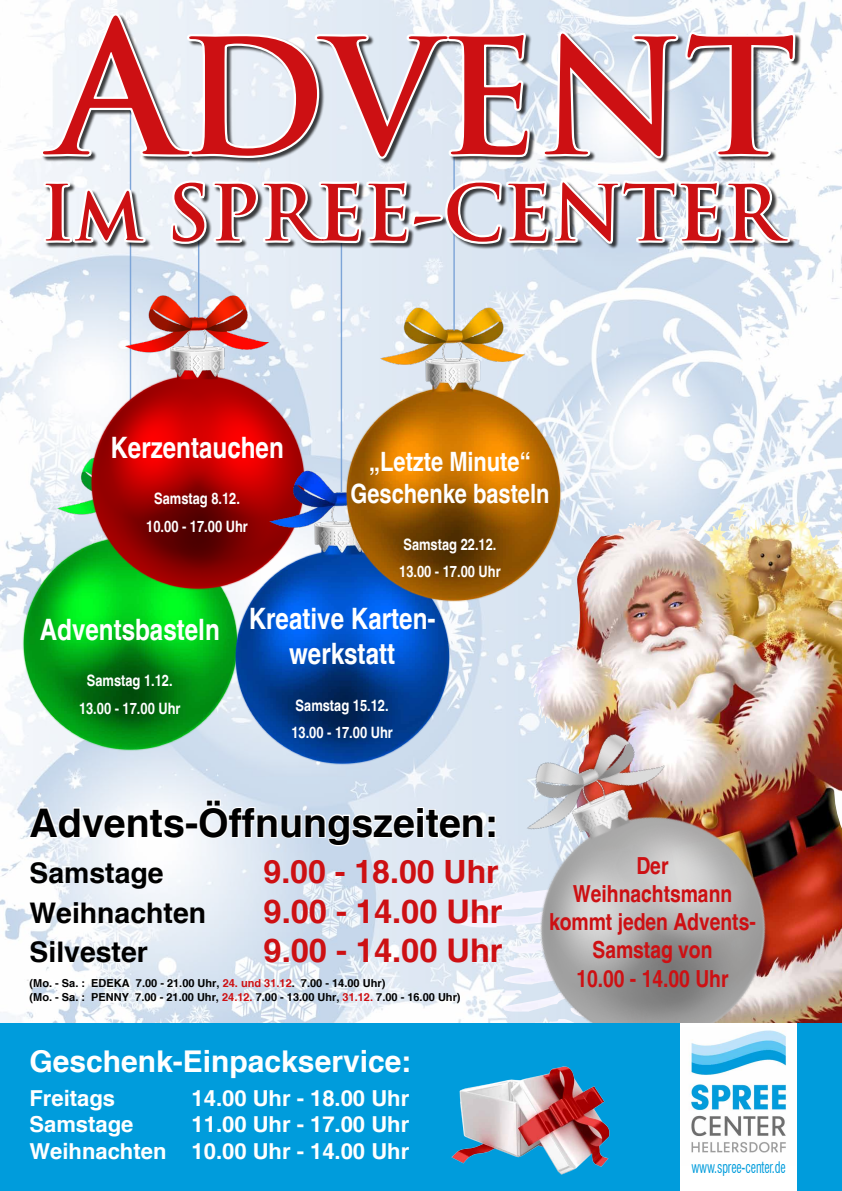
<style>
.page{position:relative;width:842px;height:1191px;background:#fff}
.page>*{position:absolute;margin:0;border:0;box-sizing:border-box;transform-origin:0 0}
.t1{font:700 156.2px "Trajan Pro";color:#cd1013}
.t2{font:700 75.3px "Trajan Pro";color:#cd1013}
.t3{font:700 39.4px "Helvetica";color:#000}
.t4{font:700 32.6px "Helvetica";color:#cd1013}
.t5{font:700 32.05px "Helvetica";color:#cd1013}
.t6{font:700 30px "Helvetica";color:#fff}
.t7{font:700 condensed 29.5px/35.4px "Helvetica";color:#fff;text-align:center}
.t8{font:700 28.4px "Helvetica";color:#000}
.t9{font:700 condensed 26.65px/31.9px "Helvetica";color:#fff;text-align:center}
.t10{font:700 condensed 23.5px/28.2px "Helvetica";color:#cd1013;text-align:center}
.t11{font:700 22px/26.4px "Helvetica";color:#fff;text-align:right}
.t12{font:700 condensed 15.7px/27.4px "Helvetica";color:#fff;text-align:center}
.t13{font:condensed 15.6px "Swiss 721 BT";letter-spacing:-.01em;color:#009cdc;scale:.77 1}
.t14{font:700 11px/13.2px "Helvetica";color:#000}
.s1{font-size:178.5px}
.s2{color:#cd1013}
</style>
<div class="page">
<img style="left:0;top:0;width:842px;height:1023px">
<img style="left:526px;top:504px;width:280px;height:192px">
<img style="left:462px;top:696px;width:353px;height:327px">
<div style="left:0;top:1023px;width:842px;height:168px;background:#009cdc"></div>
<img style="left:451px;top:1066px;width:159px;height:109px">
<svg style="left:27px;top:806px;width:159px;height:33px"></svg>
<div style="left:185px;top:822px;width:13px;height:7px;border:2px solid #fff"></div>
<svg style="left:198px;top:798px;width:299px;height:49px"></svg>
<img style="left:13px;top:414px;width:211px;height:343px">
<hr style="left:130px;top:105px;width:1px;height:371px;background:#7da5d8">
<img style="left:80px;top:288px;width:236px;height:307px">
<hr style="left:198px;top:239px;width:1px;height:79px;background:#7da5d8">
<img style="left:224px;top:381px;width:236px;height:389px">
<hr style="left:341px;top:242px;width:1px;height:251px;background:#7da5d8">
<img style="left:335px;top:303px;width:236px;height:304px">
<hr style="left:453px;top:153px;width:2px;height:177px;background:#7da5d8">
<div style="left:42px;top:14px;width:759px;height:236px;background:#000;opacity:.75"></div>
<svg style="left:39px;top:11px;width:493px;height:150px"></svg>
<svg style="left:540px;top:29px;width:257px;height:132px"></svg>
<svg style="left:41px;top:179px;width:107px;height:66px"></svg>
<svg style="left:168px;top:177px;width:624px;height:70px"></svg>
<div style="left:680px;top:1023px;width:117px;height:168px;background:#fff"></div>
<img style="left:689px;top:1030px;width:97px;height:123px">
<h1 class="t1" style="left:54px;top:0;width:743px"><span class="s1">A</span>DVENT</h1>
<h2 class="t2" style="left:40px;top:166px;width:742px">Im SPREE-CENTER</h2>
<h3 class="t7" style="left:110px;top:430px;width:175px">Kerzentauchen</h3>
<h3 class="t12" style="left:146px;top:485px;width:103px">Samstag 8.12.<br>10.00 - 17.00 Uhr</h3>
<h3 class="t9" style="left:350px;top:446px;width:201px">„Letzte Minute“<br>Geschenke basteln</h3>
<h3 class="t12" style="left:399px;top:530px;width:103px;text-align:left">Samstag 22.12.<br>13.00 - 17.00 Uhr</h3>
<h3 class="t7" style="left:40px;top:611px;width:182px">Adventsbasteln</h3>
<h3 class="t12" style="left:79px;top:667px;width:103px">Samstag 1.12.<br>13.00 - 17.00 Uhr</h3>
<h3 class="t7" style="left:249px;top:600px;width:188px">Kreative Karten&shy;werkstatt</h3>
<h3 class="t12" style="left:291px;top:691px;width:103px;text-align:left">Samstag 15.12.<br>13.00 - 17.00 Uhr</h3>
<h3 class="t3" style="left:30px;top:798px;width:470px">Advents-Öffnungszeiten:</h3>
<h3 class="t8" style="left:30px;top:856px;width:136px">Samstage</h3>
<h3 class="t5" style="left:264px;top:852px;width:237px">9.00 - 18.00 Uhr</h3>
<h3 class="t8" style="left:30px;top:895px;width:178px">Weihnachten</h3>
<h3 class="t4" style="left:264px;top:891px;width:241px">9.00 - 14.00 Uhr</h3>
<h3 class="t8" style="left:30px;top:934px;width:120px">Silvester</h3>
<h3 class="t4" style="left:264px;top:930px;width:241px">9.00 - 14.00 Uhr</h3>
<p class="t14" style="left:30px;top:976px;width:433px">(Mo. - Sa. : EDEKA 7.00 - 21.00 Uhr, <span class="s2">24. und 31.12</span>. 7.00 - 14.00 Uhr)<br>(Mo. - Sa. : PENNY 7.00 - 21.00 Uhr, <span class="s2">24.12.</span> 7.00 - 13.00 Uhr, <span class="s2">31.12.</span> 7.00 - 16.00 Uhr)</p>
<h3 class="t6" style="left:30px;top:1043px;width:383px">Geschenk-Einpackservice:</h3>
<h3 class="t11" style="left:30px;top:1084px;width:87px">Freitags</h3>
<h3 class="t11" style="left:192px;top:1084px;width:219px">14.00 Uhr - 18.00 Uhr</h3>
<h3 class="t11" style="left:30px;top:1111px;width:105px">Samstage</h3>
<h3 class="t11" style="left:30px;top:1111px;width:381px">11.00 Uhr - 17.00 Uhr<br>Weihnachten 10.00 Uhr - 14.00 Uhr</h3>
<h3 class="t10" style="left:549px;top:851px;width:208px">Der<br>Weihnachtsmann kommt jeden Advents-<br>Samstag von<br>10.00 - 14.00 Uhr</h3>
<h3 class="t13" style="left:691px;top:1157px;width:124px">www.spree-center.de</h3>
</div>
